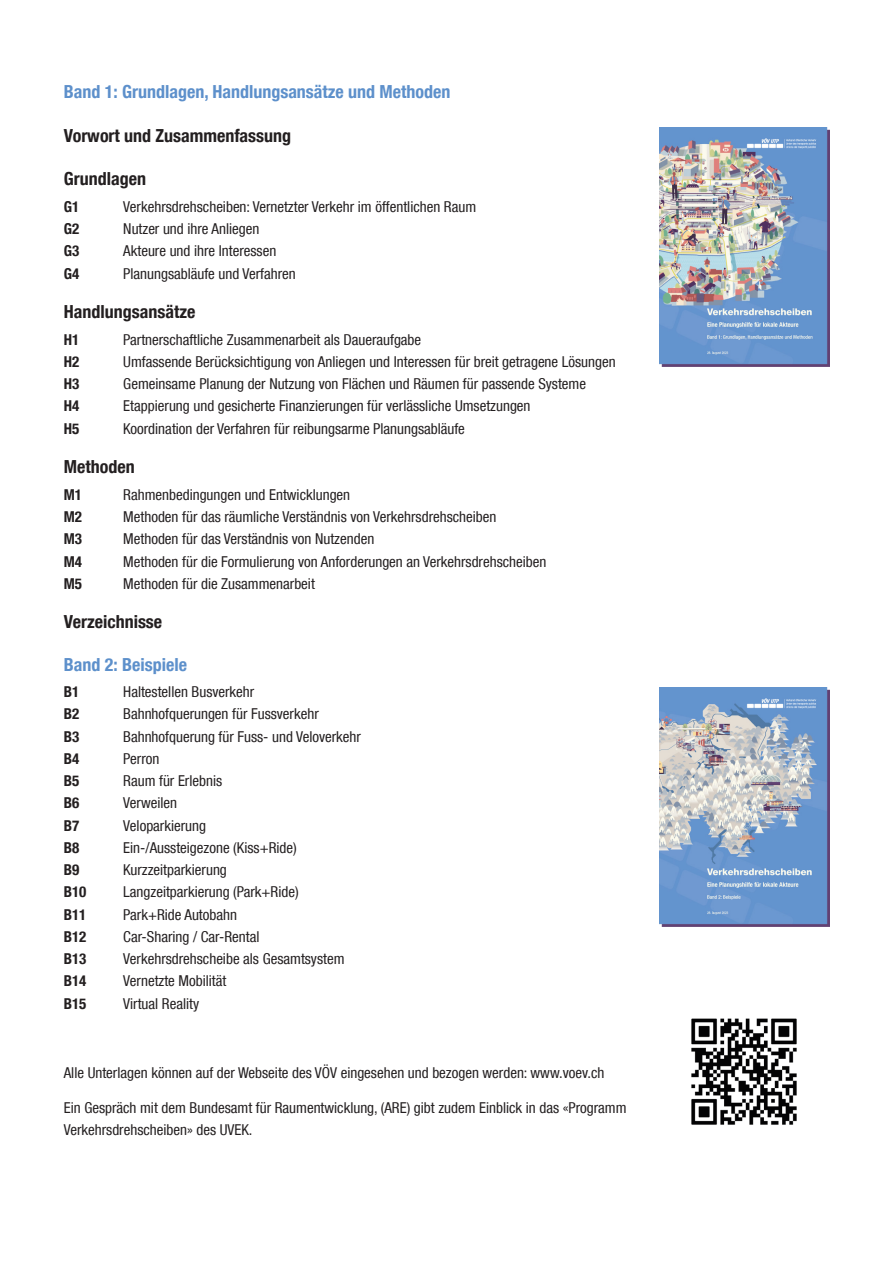
<style>
.page{position:relative;width:893px;height:1263px;background:#fff}
.page>*{position:absolute;margin:0;border:0;box-sizing:border-box;transform-origin:0 0}
.t1{font:700 condensed 18px "Helvetica Neue LT Com";color:#231f20}
.t2{font:700 condensed 18px "Helvetica Neue LT Com";color:#5d90cb}
.t3{font:condensed 15px/22.5px "Helvetica Neue LT Com";color:#231f20}
.t4{font:700 condensed 15px "Helvetica Neue LT Com";color:#231f20}
</style>
<div class="page">
<img style="left:659px;top:128px;width:170px;height:238px">
<img style="left:659px;top:687px;width:170px;height:239px">
<img style="left:691px;top:1018px;width:106px;height:107px">
<p class="t2" style="left:64px;top:81px;width:388px">Band 1: Grundlagen, Handlungsansätze und Methoden</p>
<p class="t1" style="left:64px;top:124px;width:229px">Vorwort und Zusammenfassung</p>
<p class="t1" style="left:64px;top:168px;width:84px">Grundlagen</p>
<p class="t4" style="left:64px;top:198px;width:17px">G1</p>
<p class="t3" style="left:123px;top:195px;width:354px">Verkehrsdrehscheiben: Vernetzter Verkehr im öffentlichen Raum</p>
<p class="t4" style="left:64px;top:220px;width:17px">G2</p>
<p class="t3" style="left:123px;top:217px;width:138px">Nutzer und ihre Anliegen</p>
<p class="t4" style="left:64px;top:242px;width:17px">G3</p>
<p class="t3" style="left:123px;top:240px;width:154px">Akteure und ihre Interessen</p>
<p class="t4" style="left:64px;top:264px;width:17px">G4</p>
<p class="t3" style="left:123px;top:262px;width:174px">Planungsabläufe und Verfahren</p>
<p class="t1" style="left:64px;top:301px;width:133px">Handlungsansätze</p>
<p class="t4" style="left:64px;top:330px;width:17px">H1</p>
<p class="t3" style="left:123px;top:328px;width:299px">Partnerschaftliche Zusammenarbeit als Daueraufgabe</p>
<p class="t4" style="left:64px;top:353px;width:17px">H2</p>
<p class="t3" style="left:123px;top:350px;width:494px">Umfassende Berücksichtigung von Anliegen und Interessen für breit getragene Lösungen</p>
<p class="t4" style="left:64px;top:375px;width:17px">H3</p>
<p class="t3" style="left:123px;top:372px;width:464px">Gemeinsame Planung der Nutzung von Flächen und Räumen für passende Systeme</p>
<p class="t4" style="left:64px;top:397px;width:17px">H4</p>
<p class="t3" style="left:123px;top:395px;width:409px">Etappierung und gesicherte Finanzierungen für verlässliche Umsetzungen</p>
<p class="t4" style="left:64px;top:419px;width:17px">H5</p>
<p class="t3" style="left:123px;top:417px;width:343px">Koordination der Verfahren für reibungsarme Planungsabläufe</p>
<p class="t1" style="left:64px;top:456px;width:72px">Methoden</p>
<p class="t4" style="left:64px;top:485px;width:20px">M1</p>
<p class="t3" style="left:123px;top:483px;width:228px">Rahmenbedingungen und Entwicklungen</p>
<p class="t4" style="left:64px;top:508px;width:20px">M2</p>
<p class="t3" style="left:123px;top:505px;width:375px">Methoden für das räumliche Verständnis von Verkehrsdrehscheiben</p>
<p class="t4" style="left:64px;top:530px;width:20px">M3</p>
<p class="t3" style="left:123px;top:527px;width:252px">Methoden für das Verständnis von Nutzenden</p>
<p class="t4" style="left:64px;top:552px;width:20px">M4</p>
<p class="t3" style="left:123px;top:550px;width:425px">Methoden für die Formulierung von Anforderungen an Verkehrsdrehscheiben</p>
<p class="t4" style="left:64px;top:574px;width:20px">M5</p>
<p class="t3" style="left:123px;top:572px;width:193px">Methoden für die Zusammenarbeit</p>
<p class="t1" style="left:64px;top:611px;width:100px">Verzeichnisse</p>
<p class="t2" style="left:64px;top:653px;width:125px">Band 2: Beispiele</p>
<p class="t4" style="left:64px;top:683px;width:17px">B1</p>
<p class="t3" style="left:123px;top:680px;width:133px">Haltestellen Busverkehr</p>
<p class="t4" style="left:64px;top:705px;width:17px">B2</p>
<p class="t3" style="left:123px;top:703px;width:197px">Bahnhofquerungen für Fussverkehr</p>
<p class="t4" style="left:64px;top:727px;width:17px">B3</p>
<p class="t3" style="left:123px;top:725px;width:239px">Bahnhofquerung für Fuss- und Veloverkehr</p>
<p class="t4" style="left:64px;top:749px;width:17px">B4</p>
<p class="t3" style="left:123px;top:747px;width:38px">Perron</p>
<p class="t4" style="left:64px;top:772px;width:17px">B5</p>
<p class="t3" style="left:123px;top:769px;width:100px">Raum für Erlebnis</p>
<p class="t4" style="left:64px;top:794px;width:17px">B6</p>
<p class="t3" style="left:123px;top:792px;width:55px">Verweilen</p>
<p class="t4" style="left:64px;top:816px;width:17px">B7</p>
<p class="t3" style="left:123px;top:814px;width:84px">Veloparkierung</p>
<p class="t4" style="left:64px;top:838px;width:17px">B8</p>
<p class="t3" style="left:123px;top:836px;width:175px">Ein-/Aussteigezone (Kiss+Ride)</p>
<p class="t4" style="left:64px;top:861px;width:17px">B9</p>
<p class="t3" style="left:123px;top:858px;width:105px">Kurzzeitparkierung</p>
<p class="t4" style="left:64px;top:883px;width:24px">B10</p>
<p class="t3" style="left:123px;top:880px;width:177px">Langzeitparkierung (Park+Ride)</p>
<p class="t4" style="left:64px;top:905px;width:24px">B11</p>
<p class="t3" style="left:123px;top:903px;width:115px">Park+Ride Autobahn</p>
<p class="t4" style="left:64px;top:927px;width:24px">B12</p>
<p class="t3" style="left:123px;top:925px;width:138px">Car-Sharing / Car-Rental</p>
<p class="t4" style="left:64px;top:950px;width:24px">B13</p>
<p class="t3" style="left:123px;top:947px;width:223px">Verkehrsdrehscheibe als Gesamtsystem</p>
<p class="t4" style="left:64px;top:972px;width:24px">B14</p>
<p class="t3" style="left:123px;top:969px;width:105px">Vernetzte Mobilität</p>
<p class="t4" style="left:64px;top:994px;width:24px">B15</p>
<p class="t3" style="left:123px;top:992px;width:77px">Virtual Reality</p>
<p class="t3" style="left:64px;top:1061px;width:542px">Alle Unterlagen können auf der Webseite des VÖV eingesehen und bezogen werden: www.voev.ch</p>
<p class="t3" style="left:64px;top:1096px;width:564px">Ein Gespräch mit dem Bundesamt für Raumentwicklung, (ARE) gibt zudem Einblick in das «Programm<br>Verkehrsdrehscheiben» des UVEK.</p>
</div>
